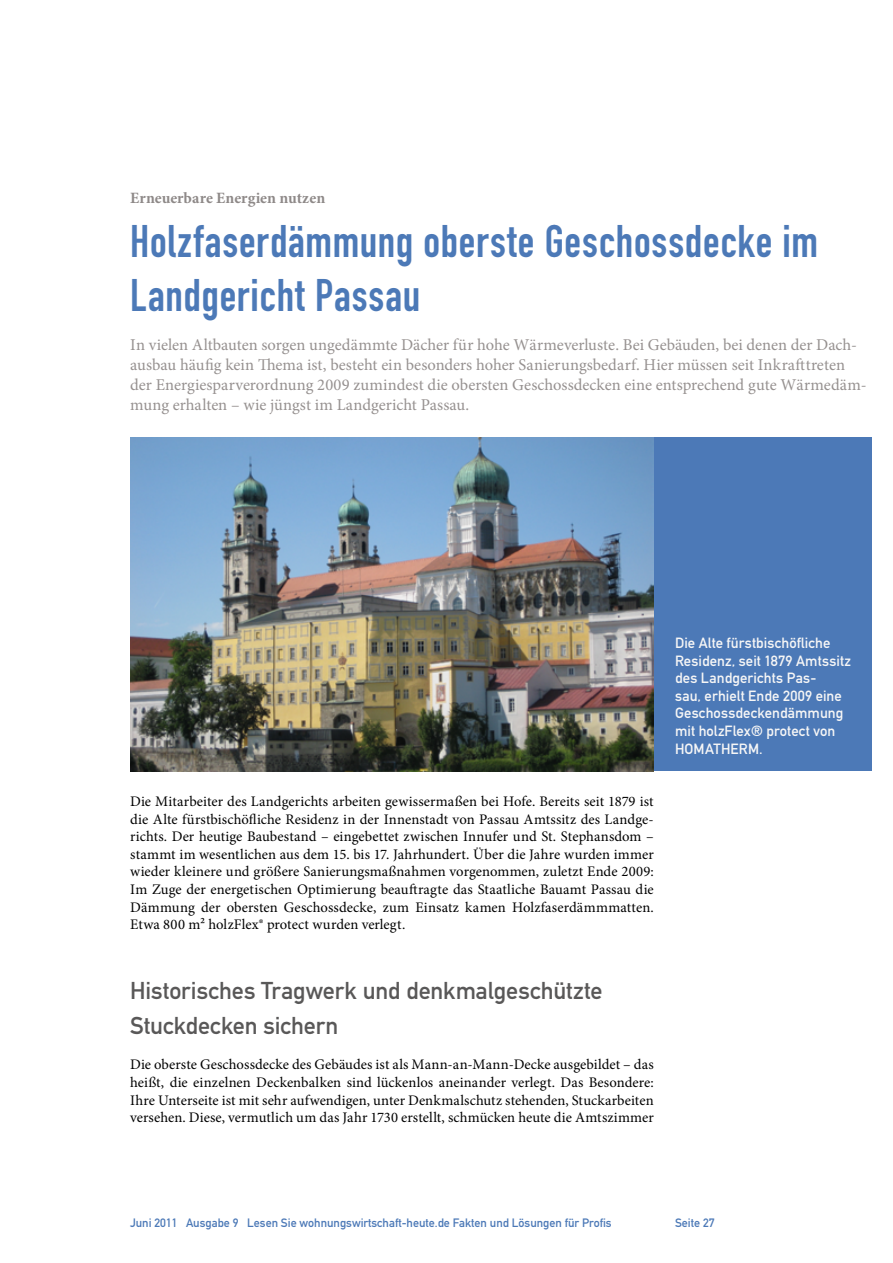
<style>
.page{position:relative;width:893px;height:1263px;background:#fff}
.page>*{position:absolute;margin:0;border:0;box-sizing:border-box;transform-origin:0 0}
.Überschrift_Groß{font:45px/54px "DIN Engschrift";letter-spacing:.015em;color:#4c79b7}
.Überschrift_Grau{font:24px/35.1px "DIN Mittelschrift";letter-spacing:-.005em;color:#595858}
.Anlesetext{font:16.5px/19.8px "Minion Pro";color:#969190}
.Kategorie{font:700 15.75px "Minion Pro";color:#8e8988}
.Fließtext_erste_Zeil{font:14.7px/17.5px "Minion Pro";letter-spacing:.005em;color:#000;text-align:justify}
.Bildunterschrift{font:14.7px/17.5px "DIN Mittelschrift";letter-spacing:.005em;color:#f6f6f6}
.t1{font:12px "DIN Mittelschrift";color:#4c79b7}
</style>
<div class="page">
<div style="left:654px;top:438px;width:218px;height:333px;background:#4c79b7"></div>
<img style="left:130px;top:438px;width:523px;height:333px">
<p class="Kategorie" style="left:130px;top:187px;width:197px">Erneuerbare Energien nutzen</p>
<p class="Überschrift_Groß" style="left:130px;top:214px;width:689px">Holzfaserdämmung oberste Geschossdecke im<br>Landgericht Passau</p>
<p class="Anlesetext" style="left:130px;top:335px;width:738px">In vielen Altbauten sorgen ungedämmte Dächer für hohe Wärmeverluste. Bei Gebäuden, bei denen der Dach&shy;ausbau häufig kein Thema ist, besteht ein besonders hoher Sanierungsbedarf. Hier müssen seit Inkrafttreten der Energiesparverordnung 2009 zumindest die obersten Geschossdecken eine entsprechend gute Wärmedäm&shy;mung erhalten – wie jüngst im Landgericht Passau.</p>
<p class="Fließtext_erste_Zeil" style="left:130px;top:793px;width:525px">Die Mitarbeiter des Landgerichts arbeiten gewissermaßen bei Hofe. Bereits seit 1879 ist die Alte fürstbischöfliche Residenz in der Innenstadt von Passau Amtssitz des Landge&shy;richts. Der heutige Baubestand – eingebettet zwischen Innufer und St. Stephansdom – stammt im wesentlichen aus dem 15. bis 17. Jahrhundert. Über die Jahre wurden immer wieder kleinere und größere Sanierungsmaßnahmen vorgenommen, zuletzt Ende 2009:<br>Im Zuge der energetischen Optimierung beauftragte das Staatliche Bauamt Passau die Dämmung der obersten Geschossdecke, zum Einsatz kamen Holzfaserdämmmatten.<br>Etwa 800 m² holzFlex® protect wurden verlegt.</p>
<p class="Überschrift_Grau" style="left:130px;top:973px;width:474px">Historisches Tragwerk und denkmalgeschützte<br>Stuckdecken sichern</p>
<p class="Fließtext_erste_Zeil" style="left:130px;top:1056px;width:525px">Die oberste Geschossdecke des Gebäudes ist als Mann-an-Mann-Decke ausgebildet – das heißt, die einzelnen Deckenbalken sind lückenlos aneinander verlegt. Das Besondere:<br>Ihre Unterseite ist mit sehr aufwendigen, unter Denkmalschutz stehenden, Stuckarbeiten versehen. Diese, vermutlich um das Jahr 1730 erstellt, schmücken heute die Amtszimmer</p>
<p class="Bildunterschrift" style="left:675px;top:634px;width:177px">Die Alte fürstbischöfliche<br>Residenz, seit 1879 Amtssitz des Landgerichts Pas-<br>sau, erhielt Ende 2009 eine<br>Geschossdeckendämmung mit holzFlex® protect von<br>HOMATHERM.</p>
<p class="t1" style="left:130px;top:1216px;width:483px">Juni 2011 Ausgabe 9 Lesen Sie wohnungswirtschaft-heute.de Fakten und Lösungen für Profis</p>
<p class="t1" style="left:675px;top:1216px;width:41px">Seite 27</p>
</div>
